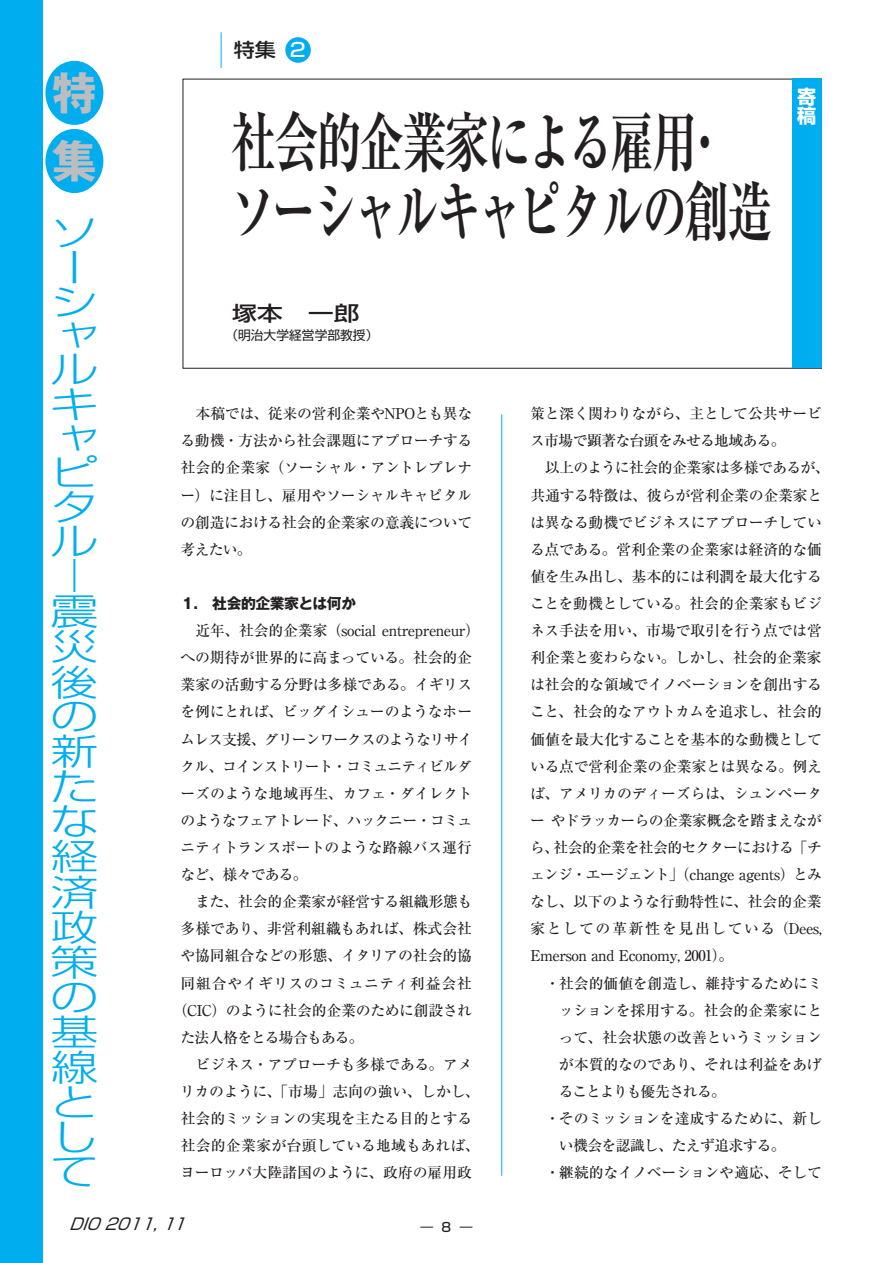
<style>
.page{position:relative;width:893px;height:1263px;background:#fff}
.page>*{position:absolute;margin:0;border:0;box-sizing:border-box;transform-origin:0 0}
.t1{font:700 65.85px/69.2px "Ryumin Pro";letter-spacing:-.07em;color:#231f20;scale:.68 1}
.t2{font:700 44.85px/68.1px "Gothic MB101 Pro";color:#bcbdc0}
.t3{font:300 36.3px/35px "Shin Go Pro";color:#00aeef;scale:1.33 1}
.t4{font:300 33px "Shin Go Pro";color:#00aeef;scale:1.46 1}
.t5{font:500 20.4px "Shin Go Pro";color:#231f20;scale:1.25 1}
.t6{font:500 19.2px "Shin Go Pro";color:#231f20;scale:1.1 1}
.t7{font:700 19.2px/19.2px "Shin Go Pro";color:#fff}
.t8{font:italic 15.9px "Shin Go Pro";color:#231f20}
.t9{font:500 14.85px/27.2px "Ryumin Pro";letter-spacing:-.02em;color:#231f20;text-align:justify}
.t10{font:500 14.85px "Ryumin Pro";letter-spacing:-.07em;color:#231f20}
.t11{font:500 14.85px "Ryumin Pro";letter-spacing:-.075em;color:#231f20}
.t12{font:500 14.85px "Ryumin Pro";letter-spacing:.01em;color:#231f20}
.t13{font:500 14.85px "Ryumin Pro";letter-spacing:.03em;color:#231f20}
.t14{font:500 14.85px "Ryumin Pro";letter-spacing:-.05em;color:#231f20}
.t15{font:700 14.85px "Gothic MB101 Pro";letter-spacing:-.035em;color:#231f20}
.t16{font:500 14.85px "Ryumin Pro";letter-spacing:-.055em;color:#231f20}
.t17{font:12.75px "Shin Go Pro";color:#231f20}
.t18{font:500 12.75px "Shin Go Pro";color:#231f20}
.s1{color:#fff}
</style>
<div class="page">
<hr style="left:501px;top:414px;width:1px;height:762px;background:#00aeef">
<div style="left:0;top:0;width:43px;height:1263px;background:#00aeef"></div>
<div style="left:45px;top:61px;width:58px;height:64px;background:#00aeef;border-radius:50%"></div>
<div style="left:45px;top:129px;width:58px;height:64px;background:#00aeef;border-radius:50%"></div>
<div style="left:285px;top:37px;width:26px;height:26px;background:#00aeef;border-radius:50%"></div>
<hr style="left:221px;top:32px;width:1px;height:36px;background:#00aeef">
<div style="left:792px;top:79px;width:30px;height:289px;background:#00aeef"></div>
<h2 class="t2" style="left:52px;top:53px;width:46px">特集</h2>
<h3 class="t3" style="left:50px;top:211px;width:37px;line-height:34.3px">ソーシャルキャピタル</h3>
<h3 class="t4" style="left:50px;top:548px;width:19px">─</h3>
<h3 class="t3" style="left:50px;top:589px;width:37px;text-align:justify">震災後の新たな経済政策の基線として</h3>
<p class="t6" style="left:234px;top:34px;width:65px">特集 <span class="s1">2</span></p>
<h1 class="t1" style="left:230px;top:104px;width:798px">社会的企業家による雇用・ソーシャルキャピタルの創造</h1>
<h3 class="t5" style="left:232px;top:296px;width:104px">塚本　一郎</h3>
<p class="t17" style="left:225px;top:324px;width:155px">（明治大学経営学部教授）</p>
<p class="t7" style="left:797px;top:85px;width:20px">寄稿</p>
<p class="t9" style="left:180px;top:399px;width:293px">　本稿では、従来の営利企業やNPOとも異なる動機・方法から社会課題にアプローチする社会的企業家（ソーシャル・アントレプレナー）に注目し、雇用やソーシャルキャピタルの創造における社会的企業家の意義について考えたい。</p>
<p class="t15" style="left:180px;top:591px;width:177px">１.　社会的企業家とは何か</p>
<p class="t9" style="left:181px;top:616px;width:301px">　近年、社会的企業家（social entrepreneur）</p>
<p class="t9" style="left:181px;top:643px;width:293px">への期待が世界的に高まっている。社会的企</p>
<p class="t9" style="left:181px;top:670px;width:293px">業家の活動する分野は多様である。イギリス</p>
<p class="t9" style="left:180px;top:697px;width:293px">を例にとれば、ビッグイシューのようなホー</p>
<p class="t10" style="left:180px;top:727px;width:294px">ムレス支援、グリーンワークスのようなリサイ</p>
<p class="t10" style="left:180px;top:754px;width:293px">クル、コインストリート・コミュニティビルダ</p>
<p class="t9" style="left:180px;top:778px;width:293px">ーズのような地域再生、カフェ・ダイレクト</p>
<p class="t11" style="left:180px;top:809px;width:293px">のようなフェアトレード、ハックニー・コミュ</p>
<p class="t9" style="left:180px;top:833px;width:293px">ニティトランスポートのような路線バス運行</p>
<p class="t9" style="left:180px;top:860px;width:129px">など、様々である。</p>
<p class="t9" style="left:181px;top:887px;width:293px">　また、社会的企業家が経営する組織形態も</p>
<p class="t9" style="left:181px;top:914px;width:293px">多様であり、非営利組織もあれば、株式会社</p>
<p class="t9" style="left:181px;top:941px;width:293px">や協同組合などの形態、イタリアの社会的協</p>
<p class="t13" style="left:180px;top:971px;width:293px">同組合やイギリスのコミュニティ利益会社</p>
<p class="t9" style="left:173px;top:995px;width:301px">（CIC）のように社会的企業のために創設され</p>
<p class="t16" style="left:180px;top:1025px;width:185px">た法人格をとる場合もある。</p>
<p class="t9" style="left:181px;top:1050px;width:293px">　ビジネス・アプローチも多様である。アメ</p>
<p class="t9" style="left:180px;top:1077px;width:301px">リカのように、「市場」志向の強い、しかし、</p>
<p class="t9" style="left:181px;top:1104px;width:293px">社会的ミッションの実現を主たる目的とする</p>
<p class="t12" style="left:181px;top:1134px;width:301px">社会的企業家が台頭している地域もあれば、</p>
<p class="t9" style="left:180px;top:1158px;width:293px">ヨーロッパ大陸諸国のように、政府の雇用政</p>
<p class="t9" style="left:530px;top:399px;width:301px;text-align:left">策と深く関わりながら、主として公共サービス市場で顕著な台頭をみせる地域ある。<br>　以上のように社会的企業家は多様であるが、共通する特徴は、彼らが営利企業の企業家とは異なる動機でビジネスにアプローチしている点である。営利企業の企業家は経済的な価値を生み出し、基本的には利潤を最大化することを動機としている。社会的企業家もビジネス手法を用い、市場で取引を行う点では営利企業と変わらない。しかし、社会的企業家は社会的な領域でイノベーションを創出すること、社会的なアウトカムを追求し、社会的価値を最大化することを基本的な動機としている点で営利企業の企業家とは異なる。例えば、アメリカのディーズらは、シュンペーター やドラッカーらの企業家概念を踏まえながら、社会的企業を社会的セクターにおける「チェンジ・エージェント」（change agents）とみなし、以下のような行動特性に、社会的企業家としての革新性を見出している（Dees,<br>Emerson and Economy, 2001）。</p>
<p class="t9" style="left:545px;top:968px;width:279px">・社会的価値を創造し、維持するためにミ</p>
<p class="t9" style="left:559px;top:995px;width:265px">ッションを採用する。社会的企業家にと</p>
<p class="t9" style="left:559px;top:1022px;width:265px">って、社会状態の改善というミッション</p>
<p class="t9" style="left:559px;top:1050px;width:264px">が本質的なのであり、それは利益をあげ</p>
<p class="t11" style="left:559px;top:1080px;width:169px">ることよりも優先される。</p>
<p class="t9" style="left:545px;top:1104px;width:278px">・そのミッションを達成するために、新し</p>
<p class="t14" style="left:559px;top:1134px;width:228px">い機会を認識し、たえず追求する。</p>
<p class="t9" style="left:545px;top:1158px;width:278px">・継続的なイノベーションや適応、そして</p>
<p class="t8" style="left:69px;top:1210px;width:126px">DIO 2011, 11</p>
<p class="t18" style="left:420px;top:1216px;width:14px">―</p>
<p class="t18" style="left:460px;top:1216px;width:14px">―</p>
</div>
